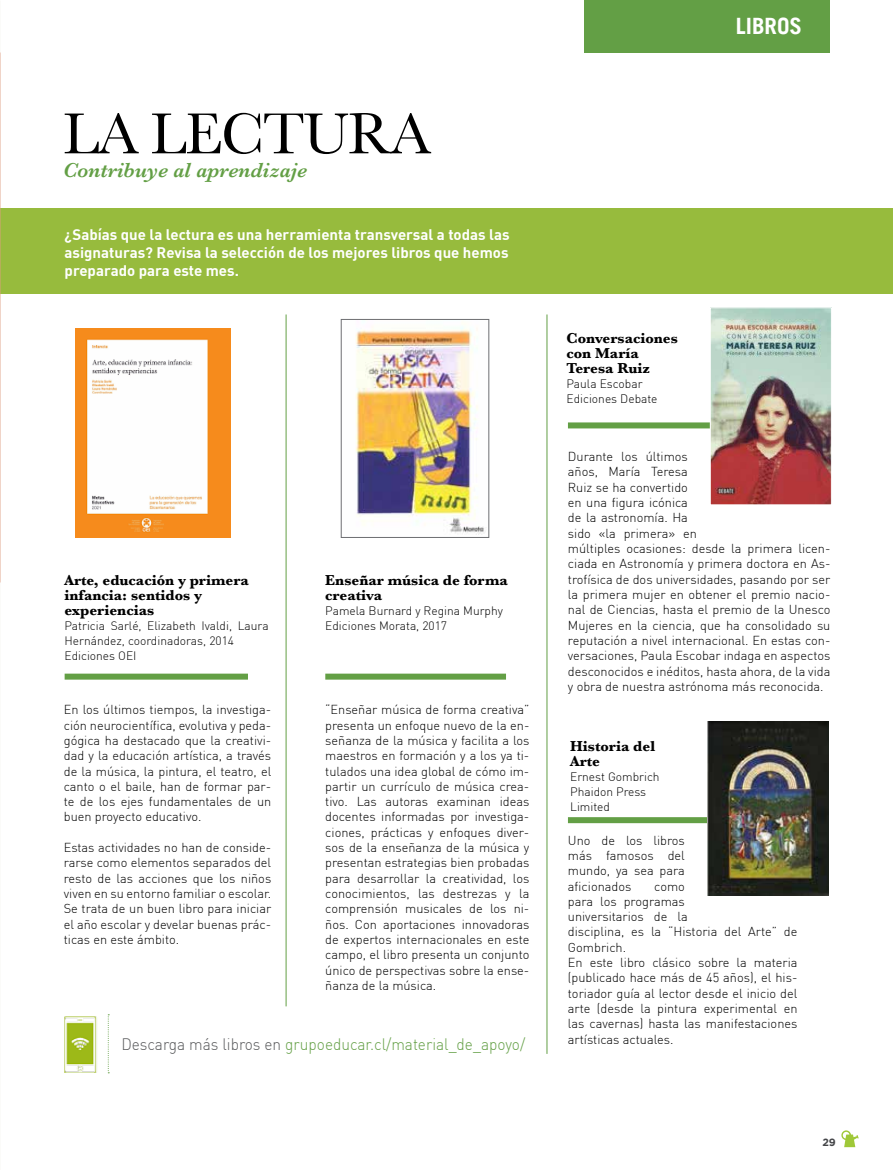
<style>
.page{position:relative;width:893px;height:1170px;background:#fff}
.page>*{position:absolute;margin:0;border:0;box-sizing:border-box;transform-origin:0 0}
.t1{font:60px "Baskerville";letter-spacing:-.025em;color:#000}
.t2{font:700 22.5px "Trade Gothic LT";color:#fff}
.t3{font:italic 600 21px "Baskerville";color:#639f45}
.t4{font:300 16.2px "DIN";color:#639f45;scale:.95 1}
.t5{font:700 15px/18px "DIN";color:#fff;text-align:justify}
.t6{font:700 15px/15px "Baskerville";color:#000}
.t7{font:300 12.75px/15.3px "DIN";color:#000;text-align:justify}
.t8{font:300 12px/15px "DIN";color:#000}
.t9{font:700 10.5px "Gotham HTF";color:#454649}
.s1{color:#58595b}
</style>
<div class="page">
<svg style="left:841px;top:1130px;width:18px;height:16px"></svg>
<div style="left:584px;top:0;width:246px;height:53px;background:#639f45"></div>
<div style="left:0;top:208px;width:893px;height:85px;background:#97bb3d"></div>
<hr style="left:286px;top:314px;width:1px;height:692px;background:#639f45">
<hr style="left:547px;top:314px;width:1px;height:739px;background:#639f45">
<div style="left:65px;top:673px;width:183px;height:6px;background:#639f45"></div>
<div style="left:325px;top:673px;width:181px;height:6px;background:#639f45"></div>
<div style="left:568px;top:422px;width:222px;height:6px;background:#639f45"></div>
<div style="left:568px;top:817px;width:222px;height:6px;background:#639f45"></div>
<img style="left:75px;top:328px;width:156px;height:209px">
<img style="left:712px;top:309px;width:118px;height:194px">
<div style="left:710px;top:307px;width:122px;height:198px;border:1px solid #fff"></div>
<img style="left:707px;top:721px;width:122px;height:174px">
<img style="left:355px;top:327px;width:130px;height:208px">
<div style="left:341px;top:319px;width:148px;height:218px;border:1px solid #6d6e71"></div>
<svg style="left:108px;top:1014px;width:1px;height:59px"></svg>
<img style="left:0;top:53px;width:1px;height:529px">
<img style="left:65px;top:1016px;width:32px;height:56px">
<h1 class="t1" style="left:63px;top:96px;width:369px">LA LECTURA</h1>
<h3 class="t3" style="left:63px;top:156px;width:246px">Contribuye al aprendizaje</h3>
<p class="t5" style="left:65px;top:225px;width:446px">¿Sabías que la lectura es una herramienta transversal a todas las asignaturas? Revisa la selección de los mejores libros que hemos preparado para este mes.</p>
<p class="t6" style="left:64px;top:572px;width:186px">Arte, educación y primera infancia: sentidos y experiencias</p>
<p class="t8" style="left:64px;top:617px;width:206px">Patricia Sarlé, Elizabeth Ivaldi, Laura<br>Hernández, coordinadoras, 2014<br>Ediciones OEI</p>
<p class="t7" style="left:64px;top:702px;width:209px">En los últimos tiempos, la investiga&shy;ción neurocientífica, evolutiva y peda&shy;gógica ha destacado que la creativi&shy;dad y la educación artística, a través de la música, la pintura, el teatro, el canto o el baile, han de formar par&shy;te de los ejes fundamentales de un buen proyecto educativo.</p>
<p class="t7" style="left:64px;top:839px;width:209px">Estas actividades no han de conside&shy;rarse como elementos separados del resto de las acciones que los niños viven en su entorno familiar o escolar.<br>Se trata de un buen libro para iniciar el año escolar y develar buenas prác&shy;ticas en este ámbito.</p>
<p class="t6" style="left:325px;top:572px;width:184px">Enseñar música de forma creativa</p>
<p class="t8" style="left:325px;top:602px;width:179px">Pamela Burnard y Regina Murphy<br>Ediciones Morata, 2017</p>
<p class="t7" style="left:325px;top:702px;width:206px">“Enseñar música de forma creativa” presenta un enfoque nuevo de la en&shy;señanza de la música y facilita a los maestros en formación y a los ya ti&shy;tulados una idea global de cómo im&shy;partir un currículo de música crea&shy;tivo. Las autoras examinan ideas docentes informadas por investiga&shy;ciones, prácticas y enfoques diver&shy;sos de la enseñanza de la música y presentan estrategias bien probadas para desarrollar la creatividad, los conocimientos, las destrezas y la comprensión musicales de los ni&shy;ños. Con aportaciones innovadoras de expertos internacionales en este campo, el libro presenta un conjunto único de perspectivas sobre la ense&shy;ñanza de la música.</p>
<p class="t4" style="left:121px;top:1034px;width:427px"><span class="s1">Descarga más libros en</span> grupoeducar.cl/material_de_apoyo/</p>
<h2 class="t2" style="left:736px;top:13px;width:68px">LIBROS</h2>
<p class="t6" style="left:566px;top:331px;width:113px">Conversaciones con María<br>Teresa Ruiz</p>
<p class="t8" style="left:566px;top:376px;width:92px">Paula Escobar<br>Ediciones Debate</p>
<p class="t7" style="left:568px;top:449px;width:264px;text-align:left">Durante los últimos<br>años, María Teresa<br>Ruiz se ha convertido<br>en una figura icónica<br>de la astronomía. Ha<br>sido «la primera» en<br>múltiples ocasiones: desde la primera licen&shy;ciada en Astronomía y primera doctora en As&shy;trofísica de dos universidades, pasando por ser la primera mujer en obtener el premio nacio&shy;nal de Ciencias, hasta el premio de la Unesco Mujeres en la ciencia, que ha consolidado su reputación a nivel internacional. En estas con&shy;versaciones, Paula Escobar indaga en aspectos desconocidos e inéditos, hasta ahora, de la vida y obra de nuestra astrónoma más reconocida.</p>
<p class="t6" style="left:570px;top:738px;width:86px">Historia del<br>Arte</p>
<p class="t8" style="left:570px;top:768px;width:91px">Ernest Gombrich<br>Phaidon Press<br>Limited</p>
<p class="t7" style="left:568px;top:832px;width:119px">Uno de los libros más famosos del mundo, ya sea para aficionados</p>
<p class="t7" style="left:568px;top:878px;width:231px;text-align:left;text-indent:86px">como<br>para los programas<br>universitarios de la<br>disciplina, es la “Historia del Arte” de<br>Gombrich.<br>En este libro clásico sobre la materia (publicado hace más de 45 años), el his&shy;toriador guía al lector desde el inicio del arte (desde la pintura experimental en las cavernas) hasta las manifestaciones artísticas actuales.</p>
<p class="t9" style="left:822px;top:1135px;width:15px">29</p>
</div>
